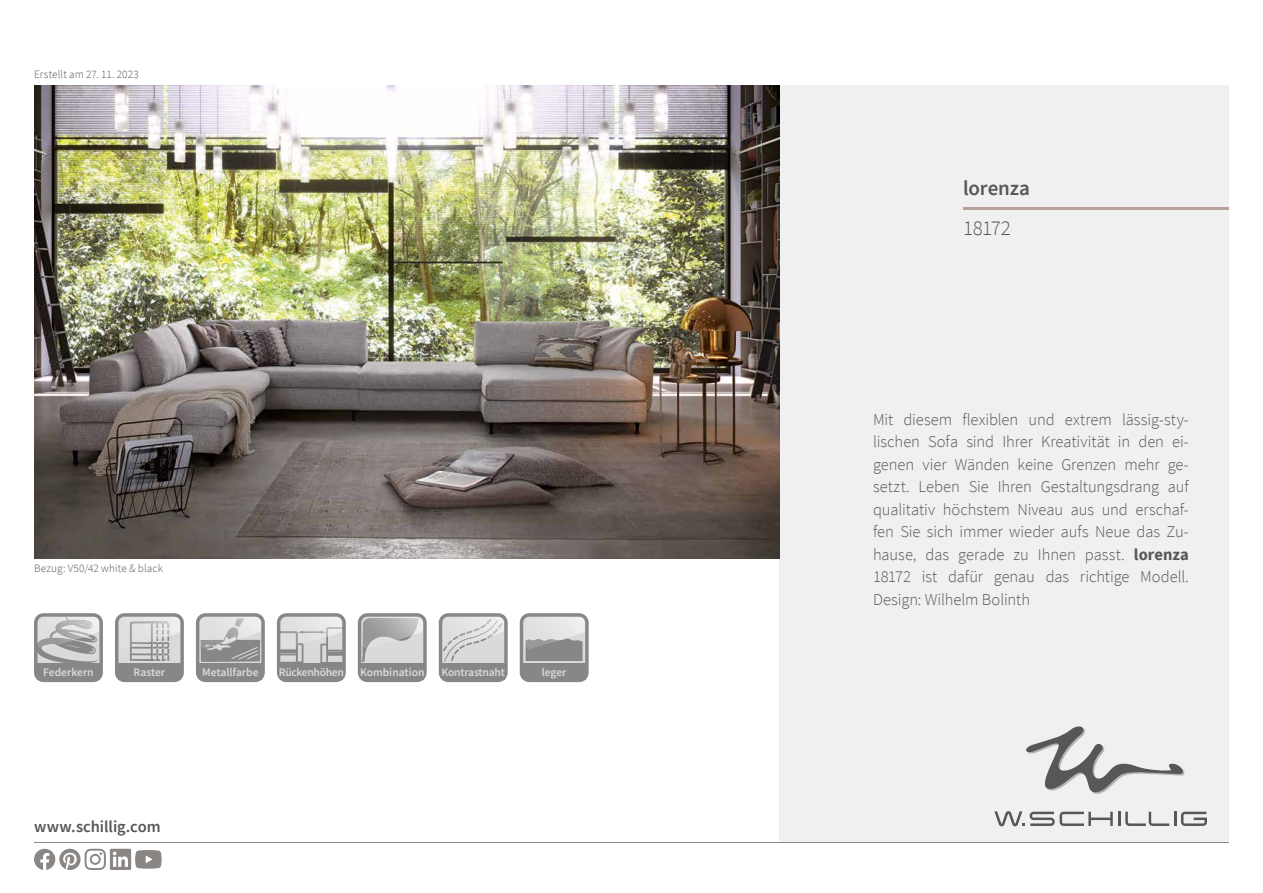
<style>
.page{position:relative;width:1263px;height:893px;background:#fff}
.page>*{position:absolute;margin:0;border:0;box-sizing:border-box;transform-origin:0 0}
.t1{font:600 21px "Source Sans Pro";letter-spacing:-.005em;color:#575756}
.t2{font:300 21px "Source Sans Pro";letter-spacing:-.025em;color:#575756}
.t3{font:300 16.5px/22.5px "Source Sans Pro";letter-spacing:-.005em;color:#575756;text-align:justify}
.t4{font:600 16.5px "Source Sans Pro";letter-spacing:-.005em;color:#575756}
.t5{font:600 11.55px "Source Sans Pro";letter-spacing:-.015em;color:#dadada}
.t6{font:300 11.25px "Source Sans Pro";letter-spacing:.015em;color:#575756}
.s1{font-weight:700}
</style>
<div class="page">
<div style="left:780px;top:85px;width:449px;height:757px;background:#f0f0f1"></div>
<hr style="left:34px;top:842px;width:1195px;height:1px;background:#898684">
<hr style="left:963px;top:207px;width:266px;height:3px;background:#b8a29b">
<svg style="left:1026px;top:726px;width:159px;height:68px"></svg>
<svg style="left:994px;top:811px;width:213px;height:15px"></svg>
<svg style="left:34px;top:849px;width:128px;height:21px"></svg>
<img style="left:34px;top:85px;width:746px;height:473px">
<svg style="left:115px;top:613px;width:69px;height:69px"></svg>
<svg style="left:277px;top:613px;width:69px;height:69px"></svg>
<svg style="left:34px;top:613px;width:69px;height:69px"></svg>
<div style="left:37px;top:663px;width:63px;height:16px;background:#878787"></div>
<div style="left:199px;top:663px;width:63px;height:16px;background:#878787"></div>
<svg style="left:200px;top:617px;width:61px;height:46px"></svg>
<div style="left:196px;top:613px;width:69px;height:69px;border:3px solid #878787;border-radius:8px"></div>
<svg style="left:362px;top:617px;width:61px;height:61px"></svg>
<div style="left:358px;top:613px;width:69px;height:69px;border:3px solid #878787;border-radius:8px"></div>
<svg style="left:520px;top:613px;width:69px;height:69px"></svg>
<div style="left:523px;top:663px;width:62px;height:16px;background:#878787"></div>
<svg style="left:439px;top:613px;width:69px;height:69px"></svg>
<div style="left:442px;top:663px;width:62px;height:16px;background:#878787"></div>
<p class="t6" style="left:34px;top:67px;width:106px">Erstellt am 27. 11. 2023</p>
<p class="t6" style="left:34px;top:561px;width:130px">Bezug: V50/42 white &amp; black</p>
<p class="t5" style="left:43px;top:665px;width:52px">Federkern</p>
<p class="t5" style="left:134px;top:665px;width:33px">Raster</p>
<p class="t5" style="left:202px;top:665px;width:58px">Metallfarbe</p>
<p class="t5" style="left:279px;top:665px;width:66px">Rückenhöhen</p>
<p class="t5" style="left:360px;top:665px;width:66px">Kombination</p>
<p class="t5" style="left:441px;top:665px;width:65px">Kontrastnaht</p>
<p class="t5" style="left:542px;top:665px;width:26px">leger</p>
<p class="t4" style="left:34px;top:816px;width:128px">www.schillig.com</p>
<p class="t1" style="left:963px;top:175px;width:69px">lorenza</p>
<p class="t2" style="left:963px;top:215px;width:49px">18172</p>
<p class="t3" style="left:873px;top:408px;width:317px">Mit diesem flexiblen und extrem lässig-sty&shy;lischen Sofa sind Ihrer Kreativität in den ei&shy;genen vier Wänden keine Grenzen mehr ge&shy;setzt. Leben Sie Ihren Gestaltungsdrang auf qualitativ höchstem Niveau aus und erschaf&shy;fen Sie sich immer wieder aufs Neue das Zu&shy;hause, das gerade zu Ihnen passt. <span class="s1">lorenza </span>18172 ist dafür genau das richtige Modell.<br>Design: Wilhelm Bolinth</p>
</div>
